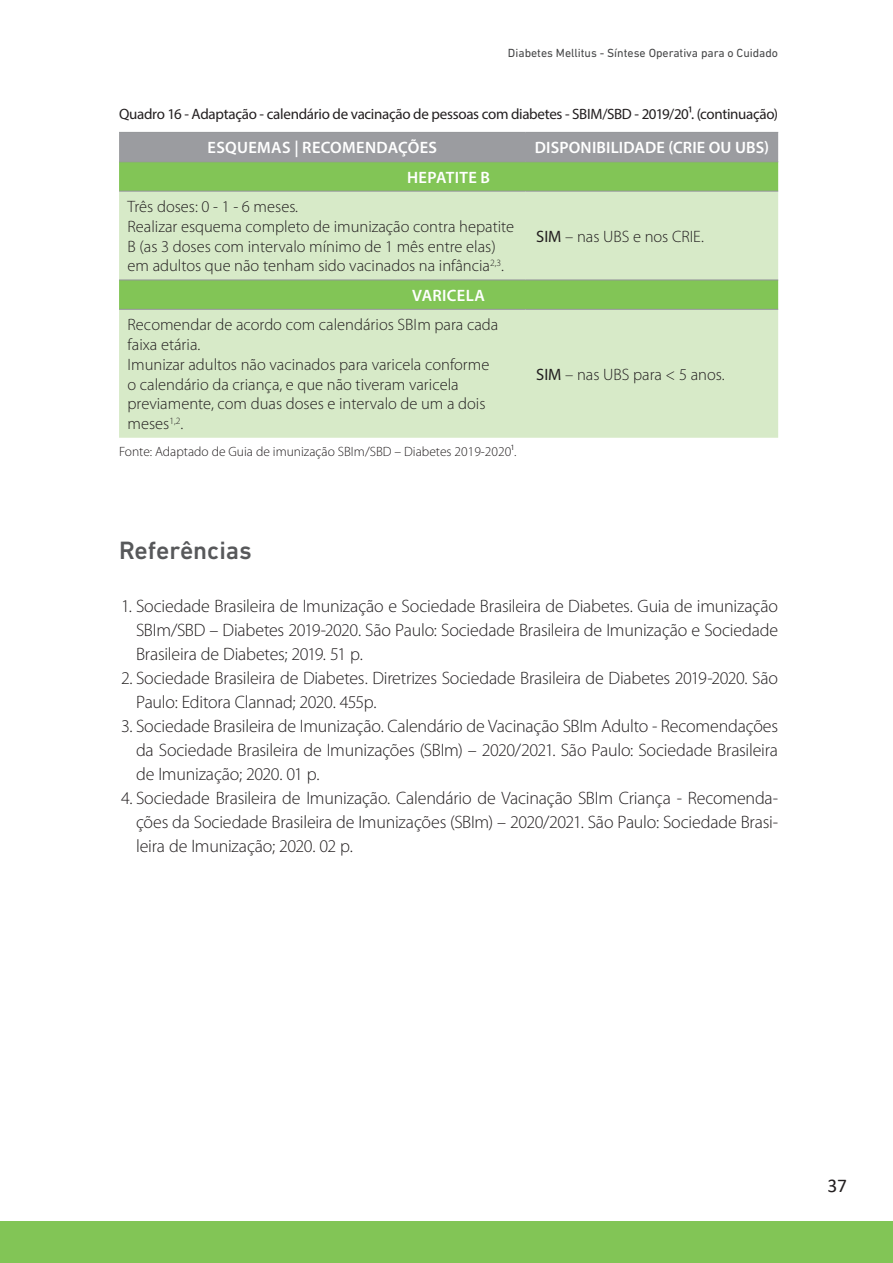
<style>
.page{position:relative;width:893px;height:1263px;background:#fff}
.page>*{position:absolute;margin:0;border:0;box-sizing:border-box;transform-origin:0 0}
.t1{font:500 25.5px "DIN Next LT Pro";color:#57585a}
.t2{font:19.5px "Calibri";color:#231f20}
.t3{font:300 18px/24px "Myriad Pro";letter-spacing:-.01em;color:#231f20;text-align:justify}
.t4{font:300 16.5px/19.8px "Myriad Pro";color:#231f20}
.t5{font:600 16.5px "Myriad Pro";letter-spacing:.01em;color:#fff}
.t6{font:15px "Myriad Pro";letter-spacing:-.02em;color:#231f20}
.t7{font:300 13.5px "Myriad Pro";color:#231f20}
.t8{font:12px "DIN Next LT Pro";color:#464748}
.s1{font-weight:400}
</style>
<div class="page">
<div style="left:0;top:1222px;width:893px;height:41px;background:#82c556"></div>
<div style="left:119px;top:133px;width:659px;height:28px;background:#9b9ca0"></div>
<svg style="left:119px;top:162px;width:659px;height:29px;background:#82c357"></svg>
<svg style="left:119px;top:192px;width:659px;height:246px;background:#cde5ba"></svg>
<hr style="left:119px;top:132px;width:407px;height:1px;background:#939598">
<hr style="left:526px;top:132px;width:252px;height:1px;background:#939598">
<hr style="left:119px;top:161px;width:407px;height:1px;background:#939598">
<hr style="left:526px;top:161px;width:252px;height:1px;background:#939598">
<hr style="left:119px;top:191px;width:407px;height:1px;background:#939598">
<hr style="left:526px;top:191px;width:252px;height:1px;background:#939598">
<hr style="left:119px;top:280px;width:407px;height:1px;background:#939598">
<hr style="left:526px;top:280px;width:252px;height:1px;background:#939598">
<hr style="left:119px;top:309px;width:407px;height:1px;background:#939598">
<hr style="left:526px;top:309px;width:252px;height:1px;background:#939598">
<p class="t8" style="left:508px;top:46px;width:272px">Diabetes Mellitus - Síntese Operativa para o Cuidado</p>
<p class="t6" style="left:119px;top:105px;width:661px">Quadro 16 - Adaptação - calendário de vacinação de pessoas com diabetes - SBIM/SBD - 2019/201. (continuação)</p>
<p class="t5" style="left:208px;top:137px;width:231px">ESQUEMAS | RECOMENDAÇÕES</p>
<p class="t5" style="left:535px;top:137px;width:236px">DISPONIBILIDADE (CRIE OU UBS)</p>
<p class="t5" style="left:407px;top:167px;width:85px">HEPATITE B</p>
<p class="t4" style="left:128px;top:196px;width:388px">Três doses: 0 - 1 - 6 meses.<br>Realizar esquema completo de imunização contra hepatite B (as 3 doses com intervalo mínimo de 1 mês entre elas) em adultos que não tenham sido vacinados na infância<sup>2,3</sup>.</p>
<p class="t4" style="left:536px;top:226px;width:169px"><span class="s1">SIM</span> – nas UBS e nos CRIE.</p>
<p class="t5" style="left:412px;top:285px;width:74px">VARICELA</p>
<p class="t4" style="left:128px;top:315px;width:372px">Recomendar de acordo com calendários SBIm para cada faixa etária.<br>Imunizar adultos não vacinados para varicela conforme o calendário da criança, e que não tiveram varicela previamente, com duas doses e intervalo de um a dois meses<sup>1,2</sup>.</p>
<p class="t7" style="left:119px;top:444px;width:399px">Fonte: Adaptado de Guia de imunização SBIm/SBD – Diabetes 2019-20201.</p>
<p class="t4" style="left:536px;top:364px;width:190px"><span class="s1">SIM</span> – nas UBS para &lt; 5 anos.</p>
<h1 class="t1" style="left:119px;top:536px;width:134px">Referências</h1>
<p class="t3" style="left:136px;top:594px;width:644px;text-indent:-15px">1. Sociedade Brasileira de Imunização e Sociedade Brasileira de Diabetes. Guia de imunização SBIm/SBD – Diabetes 2019-2020. São Paulo: Sociedade Brasileira de Imunização e Sociedade Brasileira de Diabetes; 2019. 51 p.</p>
<p class="t3" style="left:136px;top:666px;width:644px;text-indent:-15px">2. Sociedade Brasileira de Diabetes. Diretrizes Sociedade Brasileira de Diabetes 2019-2020. São<br>Paulo: Editora Clannad; 2020. 455p.</p>
<p class="t3" style="left:136px;top:714px;width:644px;text-indent:-15px">3. Sociedade Brasileira de Imunização. Calendário de Vacinação SBIm Adulto - Recomendações da Sociedade Brasileira de Imunizações (SBIm) – 2020/2021. São Paulo: Sociedade Brasileira de Imunização; 2020. 01 p.</p>
<p class="t3" style="left:136px;top:786px;width:644px;text-indent:-15px">4. Sociedade Brasileira de Imunização. Calendário de Vacinação SBIm Criança - Recomenda&shy;ções da Sociedade Brasileira de Imunizações (SBIm) – 2020/2021. São Paulo: Sociedade Brasi&shy;leira de Imunização; 2020. 02 p.</p>
<p class="t2" style="left:827px;top:1172px;width:21px">37</p>
</div>
